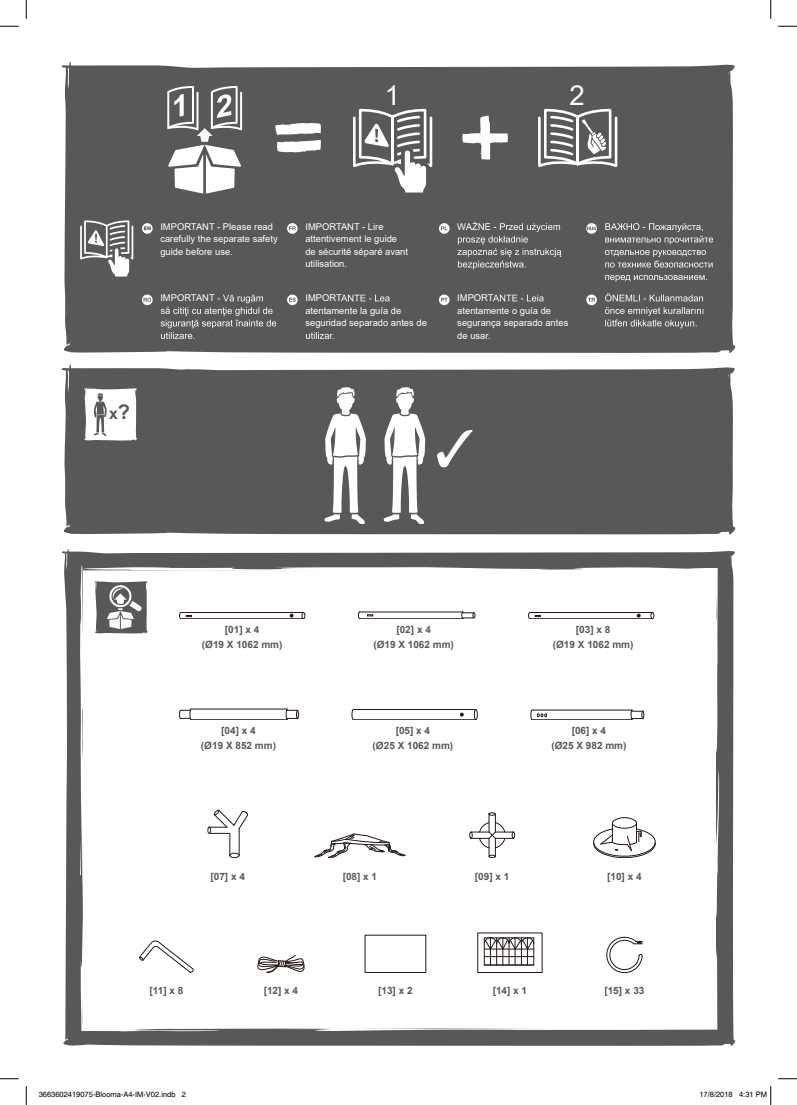
<style>
.page{position:relative;width:797px;height:1105px;background:#fff}
.page>*{position:absolute;margin:0;border:0;box-sizing:border-box;transform-origin:0 0}
.t1{font:27.5px "Arial";color:#fff}
.t2{font:700 15.75px "Arial";color:#595757}
.t3{font:700 10px/15px "Arial";color:#595757;text-align:center}
.t4{font:9.38px/12.5px "Arial";color:#fff}
.t5{font:7.5px "Helvetica";color:#000}
.s1{font-size:20px}
</style>
<div class="page">
<svg style="left:61px;top:549px;width:675px;height:497px;fill:#595757"></svg>
<svg style="left:248px;top:570px;width:468px;height:459px"></svg>
<div style="left:61px;top:62px;width:675px;height:291px;background:#595757"></div>
<svg style="left:352px;top:108px;width:81px;height:88px"></svg>
<svg style="left:80px;top:220px;width:53px;height:57px"></svg>
<svg style="left:536px;top:108px;width:82px;height:61px"></svg>
<svg style="left:167px;top:86px;width:75px;height:107px"></svg>
<svg style="left:462px;top:116px;width:46px;height:44px"></svg>
<svg style="left:275px;top:123px;width:46px;height:29px"></svg>
<svg style="left:142px;top:223px;width:11px;height:11px"></svg>
<svg style="left:287px;top:223px;width:11px;height:11px"></svg>
<svg style="left:439px;top:223px;width:10px;height:11px"></svg>
<svg style="left:457px;top:222px;width:104px;height:47px;background:#706e6e"></svg>
<svg style="left:586px;top:223px;width:11px;height:11px"></svg>
<svg style="left:605px;top:223px;width:108px;height:21px;background:#767575"></svg>
<svg style="left:605px;top:250px;width:107px;height:18px;background:#7b7a7a"></svg>
<svg style="left:605px;top:275px;width:102px;height:7px"></svg>
<svg style="left:142px;top:295px;width:11px;height:10px"></svg>
<svg style="left:161px;top:295px;width:115px;height:44px;background:#6d6b6b"></svg>
<svg style="left:287px;top:295px;width:11px;height:10px"></svg>
<svg style="left:341px;top:295px;width:48px;height:6px"></svg>
<svg style="left:306px;top:332px;width:23px;height:7px"></svg>
<svg style="left:439px;top:295px;width:10px;height:10px"></svg>
<svg style="left:493px;top:295px;width:50px;height:6px"></svg>
<svg style="left:586px;top:295px;width:11px;height:10px"></svg>
<svg style="left:605px;top:293px;width:98px;height:8px"></svg>
<svg style="left:605px;top:307px;width:98px;height:21px;background:#777575"></svg>
<div style="left:61px;top:364px;width:675px;height:171px;background:#595757"></div>
<svg style="left:84px;top:387px;width:53px;height:54px"></svg>
<svg style="left:383px;top:387px;width:42px;height:137px"></svg>
<svg style="left:437px;top:430px;width:35px;height:37px"></svg>
<svg style="left:324px;top:387px;width:42px;height:137px"></svg>
<hr style="left:181px;top:618px;width:122px;height:1px;background:#231815">
<hr style="left:181px;top:612px;width:122px;height:1px;background:#231815">
<svg style="left:301px;top:612px;width:4px;height:7px"></svg>
<hr style="left:360px;top:618px;width:103px;height:1px;background:#231815">
<hr style="left:360px;top:612px;width:103px;height:1px;background:#231815">
<svg style="left:358px;top:612px;width:2px;height:7px"></svg>
<svg style="left:461px;top:612px;width:14px;height:7px"></svg>
<svg style="left:367px;top:614px;width:6px;height:3px"></svg>
<hr style="left:530px;top:618px;width:122px;height:1px;background:#231815">
<hr style="left:530px;top:612px;width:122px;height:1px;background:#231815">
<svg style="left:650px;top:612px;width:4px;height:7px"></svg>
<svg style="left:528px;top:612px;width:13px;height:7px"></svg>
<hr style="left:191px;top:719px;width:96px;height:1px;background:#231815">
<hr style="left:191px;top:709px;width:96px;height:1px;background:#231815">
<svg style="left:285px;top:709px;width:13px;height:11px"></svg>
<hr style="left:353px;top:719px;width:123px;height:1px;background:#231815">
<hr style="left:353px;top:709px;width:123px;height:1px;background:#231815">
<svg style="left:352px;top:709px;width:2px;height:11px"></svg>
<svg style="left:474px;top:709px;width:3px;height:11px"></svg>
<hr style="left:532px;top:719px;width:100px;height:1px;background:#231815">
<hr style="left:532px;top:710px;width:100px;height:1px;background:#231815">
<svg style="left:530px;top:710px;width:17px;height:10px"></svg>
<svg style="left:630px;top:710px;width:14px;height:10px"></svg>
<svg style="left:314px;top:834px;width:91px;height:24px"></svg>
<svg style="left:469px;top:812px;width:46px;height:46px"></svg>
<svg style="left:593px;top:817px;width:62px;height:41px"></svg>
<svg style="left:80px;top:551px;width:168px;height:480px"></svg>
<svg style="left:257px;top:955px;width:47px;height:18px"></svg>
<div style="left:365px;top:935px;width:61px;height:38px;border:1px solid #231815"></div>
<hr style="left:484px;top:965px;width:50px;height:1px;background:#231815">
<div style="left:477px;top:933px;width:65px;height:40px;border:1px solid #231815"></div>
<svg style="left:483px;top:937px;width:51px;height:28px"></svg>
<svg style="left:606px;top:937px;width:36px;height:36px"></svg>
<svg style="left:0;top:25px;width:19px;height:2px"></svg>
<svg style="left:778px;top:25px;width:19px;height:2px"></svg>
<svg style="left:0;top:1078px;width:19px;height:1px"></svg>
<svg style="left:778px;top:1078px;width:19px;height:1px"></svg>
<svg style="left:25px;top:0;width:2px;height:19px"></svg>
<svg style="left:25px;top:1086px;width:2px;height:19px"></svg>
<svg style="left:770px;top:0;width:1px;height:19px"></svg>
<svg style="left:770px;top:1086px;width:1px;height:19px"></svg>
<h1 class="t1" style="left:385px;top:77px;width:17px">1</h1>
<h1 class="t1" style="left:569px;top:77px;width:17px">2</h1>
<h2 class="t2" style="left:109px;top:402px;width:23px">x<span class="s1">?</span></h2>
<p class="t4" style="left:160px;top:220px;width:119px">IMPORTANT - Please read carefully the separate safety guide before use.</p>
<p class="t4" style="left:305px;top:220px;width:104px">IMPORTANT - Lire attentivement le guide de sécurité séparé avant utilisation.</p>
<p class="t4" style="left:457px;top:220px;width:10px">W</p>
<p class="t4" style="left:160px;top:292px;width:56px">IMPORTANT</p>
<p class="t4" style="left:305px;top:292px;width:38px">IMPORT</p>
<p class="t4" style="left:305px;top:304px;width:97px">atentamente la guía de</p>
<p class="t4" style="left:305px;top:317px;width:123px">seguridad separado antes de</p>
<p class="t4" style="left:329px;top:329px;width:7px">r.</p>
<p class="t4" style="left:457px;top:292px;width:112px">IMPORT<br>atentamente o guía de segurança separado antes de usar.</p>
<p class="t3" style="left:202px;top:622px;width:82px">[01] x 4<br>(Ø19 X 1062 mm)</p>
<p class="t3" style="left:373px;top:622px;width:82px">[02] x 4<br>(Ø19 X 1062 mm)</p>
<p class="t3" style="left:553px;top:622px;width:82px">[03] x 8<br>(Ø19 X 1062 mm)</p>
<p class="t3" style="left:201px;top:723px;width:77px">[04] x 4<br>(Ø19 X 852 mm)</p>
<p class="t3" style="left:372px;top:723px;width:82px">[05] x 4<br>(Ø25 X 1062 mm)</p>
<p class="t3" style="left:551px;top:723px;width:77px">[06] x 4<br>(Ø25 X 982 mm)</p>
<p class="t3" style="left:210px;top:869px;width:36px">[07] x 4</p>
<p class="t3" style="left:343px;top:869px;width:36px">[08] x 1</p>
<p class="t3" style="left:475px;top:869px;width:36px">[09] x 1</p>
<p class="t3" style="left:607px;top:869px;width:36px">[10] x 4</p>
<p class="t3" style="left:149px;top:983px;width:35px">[11] x 8</p>
<p class="t3" style="left:264px;top:983px;width:36px">[12] x 4</p>
<p class="t3" style="left:378px;top:983px;width:36px">[13] x 2</p>
<p class="t3" style="left:492px;top:983px;width:36px">[14] x 1</p>
<p class="t3" style="left:604px;top:983px;width:42px">[15] x 33</p>
<p class="t5" style="left:39px;top:1090px;width:149px">3663602419075-Blooma-A4-IM-V02.indb 2</p>
<p class="t5" style="left:699px;top:1090px;width:69px">17/8/2018 4:31 PM</p>
</div>
